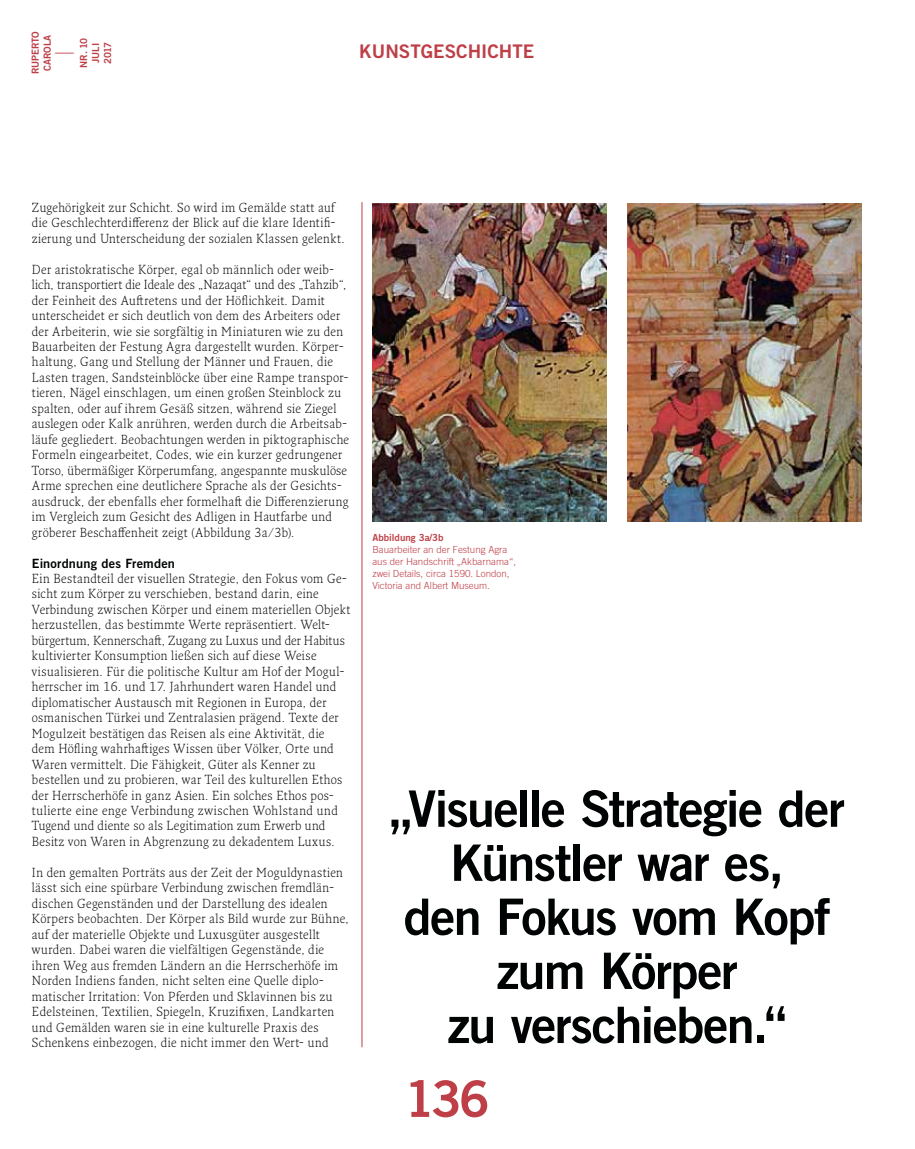
<style>
.page{position:relative;width:915px;height:1149px;background:#fff}
.page>*{position:absolute;margin:0;border:0;box-sizing:border-box;transform-origin:0 0}
.t1{font:50.25px/54px "Trade Gothic LT Std Bd 2";letter-spacing:-.03em;color:#000303;text-align:center}
.t2{font:50.25px "Trade Gothic LT Std Bd 2";color:#be3f47}
.t3{font:18.75px "Trade Gothic LT Std Bd 2";color:#be3f47}
.t4{font:300 18.75px "Trade Gothic LT Std";color:#be3f47}
.t5{font:300 12.75px/15.5px "Fresco Pro";letter-spacing:.025em;color:#000303}
.t6{font:12.75px "Trade Gothic LT Std Bd 2";letter-spacing:.015em;color:#000303}
.t7{font:300 9.75px/12px "Trade Gothic LT Std";color:#be3f47}
.t8{font:9.75px/12px "Trade Gothic LT Std Bd 2";color:#be3f47;text-align:center}
</style>
<div class="page">
<hr style="left:361px;top:202px;width:1px;height:844px;background:#be3f47">
<img style="left:372px;top:203px;width:234px;height:318px">
<img style="left:627px;top:203px;width:234px;height:318px">
<p class="t8" style="left:31px;top:74px;width:45px;rotate:-90deg">RUPERTO<br>CAROLA</p>
<p class="t8" style="left:79px;top:68px;width:31px;rotate:-90deg">NR. 10</p>
<h2 class="t4" style="left:55px;top:44px;width:20px">—</h2>
<p class="t8" style="left:91px;top:64px;width:24px;text-align:left;rotate:-90deg">JULI<br>2017</p>
<h2 class="t3" style="left:359px;top:45px;width:176px">KUNSTGESCHICHTE</h2>
<p class="t5" style="left:32px;top:200px;width:314px">Zugehörigkeit zur Schicht. So wird im Gemälde statt auf die Geschlechterdifferenz der Blick auf die klare Identifi&shy;zierung und Unterscheidung der sozialen Klassen gelenkt.</p>
<p class="t5" style="left:32px;top:262px;width:319px">Der aristokratische Körper, egal ob männlich oder weib&shy;lich, transportiert die Ideale des „Nazaqat“ und des „Tahzib“, der Feinheit des Auftretens und der Höflichkeit. Damit unterscheidet er sich deutlich von dem des Arbeiters oder der Arbeiterin, wie sie sorgfältig in Miniaturen wie zu den Bauarbeiten der Festung Agra dargestellt wurden. Körper&shy;haltung, Gang und Stellung der Männer und Frauen, die Lasten tragen, Sandsteinblöcke über eine Rampe transpor&shy;tieren, Nägel einschlagen, um einen großen Steinblock zu spalten, oder auf ihrem Gesäß sitzen, während sie Ziegel auslegen oder Kalk anrühren, werden durch die Arbeitsab&shy;läufe gegliedert. Beobachtungen werden in piktographische Formeln eingearbeitet, Codes, wie ein kurzer gedrungener Torso, übermäßiger Körperumfang, angespannte muskulöse Arme sprechen eine deutlichere Sprache als der Gesichts&shy;ausdruck, der ebenfalls eher formelhaft die Differenzierung im Vergleich zum Gesicht des Adligen in Hautfarbe und gröberer Beschaffenheit zeigt (Abbildung 3a/3b).</p>
<p class="t6" style="left:32px;top:558px;width:145px">Einordnung des Fremden</p>
<p class="t5" style="left:32px;top:571px;width:320px">Ein Bestandteil der visuellen Strategie, den Fokus vom Ge&shy;sicht zum Körper zu verschieben, bestand darin, eine Verbindung zwischen Körper und einem materiellen Objekt herzustellen, das bestimmte Werte repräsentiert. Welt&shy;bürgertum, Kennerschaft, Zugang zu Luxus und der Habitus kultivierter Konsumption ließen sich auf diese Weise visualisieren. Für die politische Kultur am Hof der Mogul&shy;herrscher im 16. und 17. Jahrhundert waren Handel und diplomatischer Austausch mit Regionen in Europa, der osmanischen Türkei und Zentralasien prägend. Texte der Mogulzeit bestätigen das Reisen als eine Aktivität, die dem Höfling wahrhaftiges Wissen über Völker, Orte und Waren vermittelt. Die Fähigkeit, Güter als Kenner zu bestellen und zu probieren, war Teil des kulturellen Ethos der Herrscherhöfe in ganz Asien. Ein solches Ethos pos&shy;tulierte eine enge Verbindung zwischen Wohlstand und Tugend und diente so als Legitimation zum Erwerb und Besitz von Waren in Abgrenzung zu dekadentem Luxus.</p>
<p class="t5" style="left:32px;top:865px;width:318px">In den gemalten Porträts aus der Zeit der Moguldynastien lässt sich eine spürbare Verbindung zwischen fremdlän&shy;dischen Gegenständen und der Darstellung des idealen Körpers beobachten. Der Körper als Bild wurde zur Bühne, auf der materielle Objekte und Luxusgüter ausgestellt wurden. Dabei waren die vielfältigen Gegenstände, die ihren Weg aus fremden Ländern an die Herrscherhöfe im Norden Indiens fanden, nicht selten eine Quelle diplo&shy;matischer Irritation: Von Pferden und Sklavinnen bis zu Edelsteinen, Textilien, Spiegeln, Kruzifixen, Landkarten und Gemälden waren sie in eine kulturelle Praxis des Schenkens einbezogen, die nicht immer den Wert- und</p>
<p class="t8" style="left:372px;top:532px;width:73px">Abbildung 3a/3b</p>
<p class="t7" style="left:372px;top:544px;width:145px">Bauarbeiter an der Festung Agra aus der Handschrift „Akbarnama“, zwei Details, circa 1590. London,<br>Victoria and Albert Museum.</p>
<h1 class="t1" style="left:389px;top:787px;width:456px">„Visuelle Strategie der<br>Künstler war es,<br>den Fokus vom Kopf zum Körper<br>zu verschieben.“</h1>
<h1 class="t2" style="left:404px;top:1080px;width:87px">136</h1>
</div>
